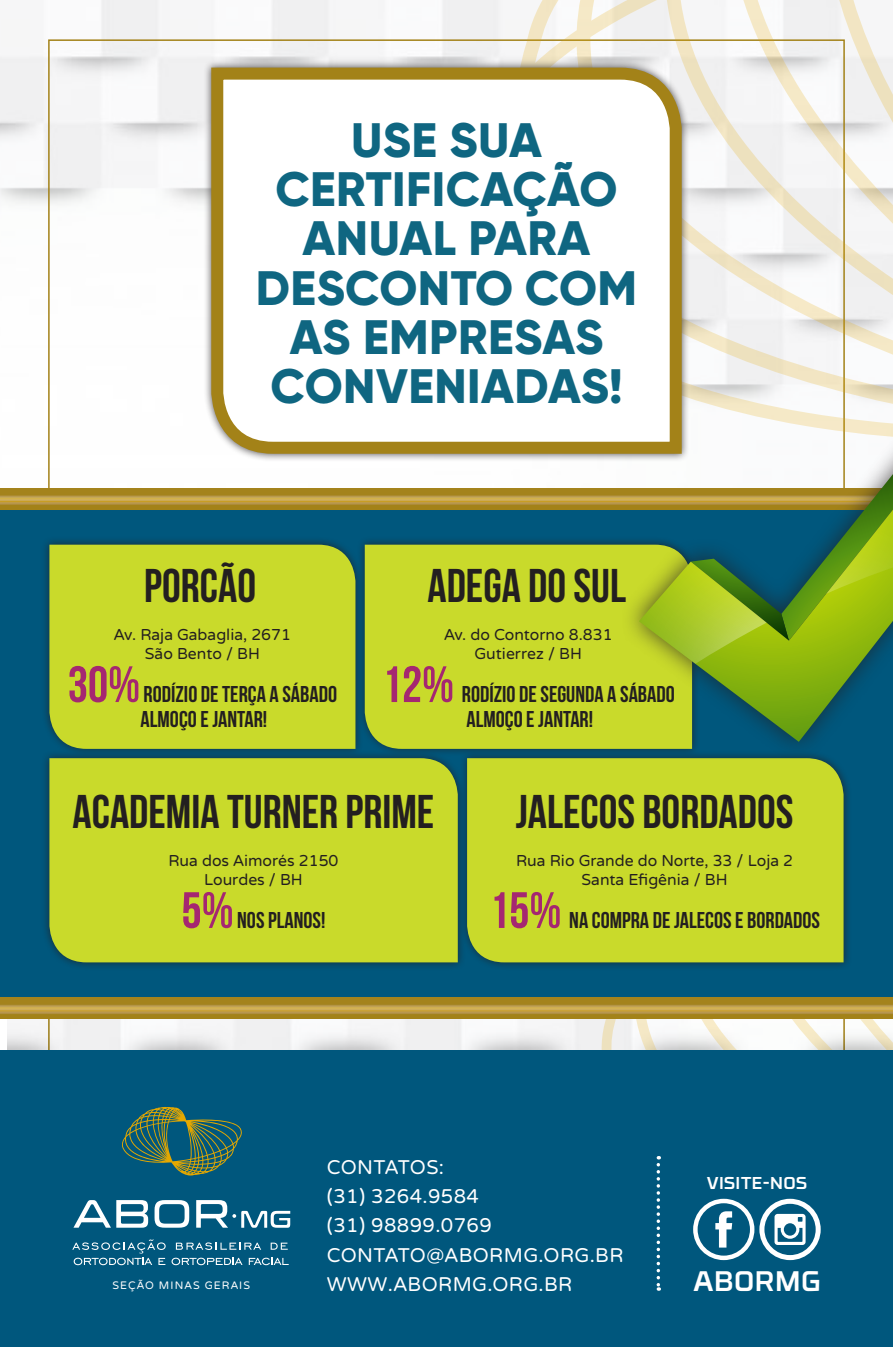
<style>
.page{position:relative;width:893px;height:1347px;background:#fff}
.page>*{position:absolute;margin:0;border:0;box-sizing:border-box;transform-origin:0 0}
.t1{font:700 51px "Bebas Neue";color:#a52771}
.t2{font:800 48.3px/49.2px "Gilroy";letter-spacing:.01em;color:#0f6681;text-align:center}
.t3{font:700 47.25px "Bebas Neue";color:#231f20}
.t4{font:500 28.2px "RB No 3.1";letter-spacing:.02em;color:#fff}
.t5{font:700 22.8px/24.8px "Bebas Neue";color:#231f20}
.t6{font:19.8px "Varela Round";letter-spacing:.02em;color:#fff}
.t7{font:500 17.1px "RB No 3.1";letter-spacing:.02em;color:#fff}
.t8{font:15.75px/18.9px "Varela Round";color:#231f20;text-align:center}
.t9{font:10.8px "Varela Round";letter-spacing:.1em;color:#fff}
</style>
<div class="page">
<svg style="left:463px;top:0;width:430px;height:401px;fill:#f2f0f1"></svg>
<img style="left:7px;top:1018px;width:589px;height:32px">
<svg style="left:596px;top:1018px;width:297px;height:32px;fill:#f7f5f5"></svg>
<div style="left:0;top:1050px;width:893px;height:296px;background:#00577d"></div>
<div style="left:0;top:499px;width:893px;height:508px;background:#00577d"></div>
<svg style="left:0;top:488px;width:619px;height:21px;background:#b18f2f"></svg>
<svg style="left:0;top:997px;width:893px;height:21px;background:#b08f2f"></svg>
<div style="left:203px;top:59px;width:487px;height:403px;background:#231f20;opacity:.75"></div>
<svg style="left:205px;top:62px;width:483px;height:397px"></svg>
<svg style="left:693px;top:1198px;width:128px;height:61px"></svg>
<svg style="left:657px;top:1156px;width:3px;height:134px"></svg>
<svg style="left:176px;top:1242px;width:85px;height:7px"></svg>
<svg style="left:271px;top:1242px;width:17px;height:7px"></svg>
<svg style="left:72px;top:1239px;width:94px;height:25px"></svg>
<svg style="left:172px;top:1257px;width:70px;height:7px"></svg>
<svg style="left:249px;top:1257px;width:35px;height:7px"></svg>
<svg style="left:74px;top:1200px;width:74px;height:27px"></svg>
<svg style="left:155px;top:1200px;width:34px;height:27px"></svg>
<svg style="left:196px;top:1200px;width:94px;height:27px"></svg>
<svg style="left:122px;top:1107px;width:120px;height:68px"></svg>
<div style="left:41px;top:536px;width:811px;height:434px;background:#231f20;opacity:.75"></div>
<div style="left:49px;top:544px;width:306px;height:204px;background:#c9da2b"></div>
<div style="left:365px;top:544px;width:254px;height:204px;background:#c9da2b"></div>
<div style="left:49px;top:758px;width:409px;height:204px;background:#c9da2b"></div>
<div style="left:467px;top:758px;width:376px;height:204px;background:#c9da2b"></div>
<div style="left:619px;top:401px;width:274px;height:360px;background:#231f20;opacity:.75"></div>
<svg style="left:639px;top:663px;width:254px;height:78px"></svg>
<svg style="left:639px;top:421px;width:254px;height:242px"></svg>
<p class="t2" style="left:256px;top:115px;width:383px">USE SUA<br>CERTIFICAÇÃO<br>ANUAL PARA<br>DESCONTO COM<br>AS EMPRESAS<br>CONVENIADAS!</p>
<p class="t3" style="left:144px;top:560px;width:113px">PORCÃO</p>
<p class="t8" style="left:114px;top:625px;width:179px">Av. Raja Gabaglia, 2671<br>São Bento / BH</p>
<p class="t1" style="left:68px;top:656px;width:74px">30%</p>
<p class="t5" style="left:141px;top:681px;width:198px">RODÍZIO DE TERÇA A SÁBADO<br>ALMOÇO E JANTAR!</p>
<p class="t3" style="left:427px;top:560px;width:200px">ADEGA DO SUL</p>
<p class="t8" style="left:444px;top:625px;width:170px">Av. do Contorno 8.831<br>Gutierrez / BH</p>
<p class="t1" style="left:382px;top:656px;width:74px">12%</p>
<p class="t5" style="left:462px;top:681px;width:214px">RODÍZIO DE SEGUNDA A SÁBADO<br>ALMOÇO E JANTAR!</p>
<p class="t3" style="left:73px;top:785px;width:363px">ACADEMIA TURNER PRIME</p>
<p class="t8" style="left:168px;top:851px;width:172px">Rua dos Aimorés 2150<br>Lourdes / BH</p>
<p class="t1" style="left:181px;top:882px;width:54px">5%</p>
<p class="t5" style="left:237px;top:907px;width:90px">NOS PLANOS!</p>
<p class="t3" style="left:516px;top:785px;width:279px">JALECOS BORDADOS</p>
<p class="t8" style="left:516px;top:851px;width:279px">Rua Rio Grande do Norte, 33 / Loja 2<br>Santa Efigênia / BH</p>
<p class="t1" style="left:489px;top:882px;width:74px">15%</p>
<p class="t5" style="left:569px;top:907px;width:252px">NA COMPRA DE JALECOS E BORDADOS</p>
<p class="t6" style="left:327px;top:1155px;width:119px">CONTATOS:</p>
<p class="t6" style="left:327px;top:1184px;width:154px">(31) 3264.9584</p>
<p class="t6" style="left:327px;top:1213px;width:167px">(31) 98899.0769</p>
<p class="t6" style="left:327px;top:1243px;width:298px">CONTATO@ABORMG.ORG.BR</p>
<p class="t9" style="left:112px;top:1279px;width:139px">SEÇÃO MINAS GERAIS</p>
<p class="t6" style="left:327px;top:1272px;width:247px">WWW.ABORMG.ORG.BR</p>
<p class="t7" style="left:707px;top:1169px;width:102px">VISITE-NOS</p>
<p class="t4" style="left:693px;top:1258px;width:129px">ABORMG</p>
</div>
